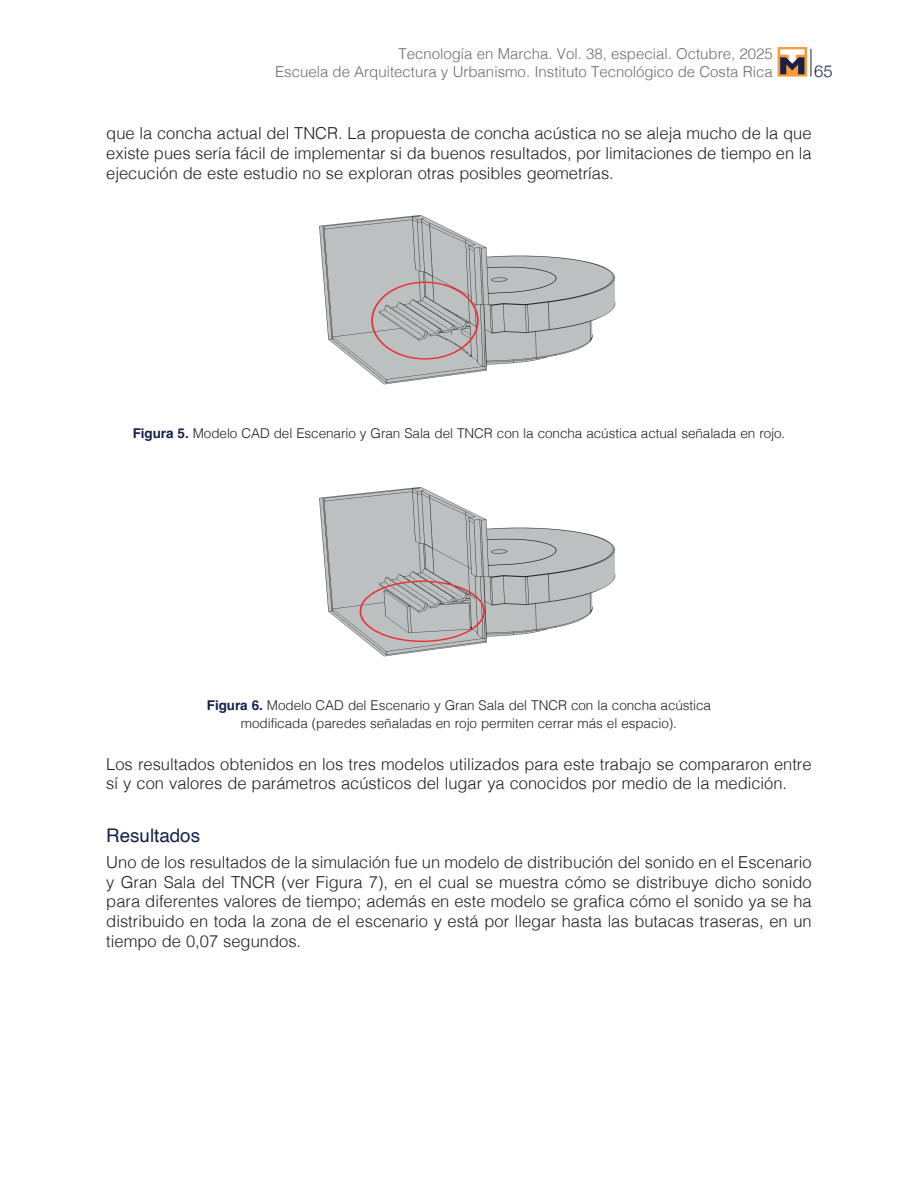
<style>
.page{position:relative;width:918px;height:1188px;background:#fff}
.page>*{position:absolute;margin:0;border:0;box-sizing:border-box;transform-origin:0 0}
.t1{font:18.75px "Helvetica";color:#17214b}
.t2{font:300 16.5px/19.8px "Helvetica";color:#231f20;text-align:justify}
.t3{font:300 16.5px "Helvetica Neue";color:#17214b}
.t4{font:300 15px/18px "Helvetica";color:#6c6d70;text-align:right}
.t5{font:300 13.5px/18px "Helvetica";letter-spacing:-.005em;color:#231f20;text-align:center}
.s1{font-weight:700;color:#17214b}
</style>
<div class="page">
<svg style="left:811px;top:49px;width:1px;height:28px"></svg>
<svg style="left:778px;top:47px;width:29px;height:30px"></svg>
<svg style="left:780px;top:49px;width:24px;height:25px"></svg>
<img style="left:319px;top:215px;width:297px;height:170px">
<img style="left:319px;top:487px;width:297px;height:170px">
<p class="t4" style="left:275px;top:43px;width:499px">Tecnología en Marcha. Vol. 38, especial. Octubre, 2025<br>Escuela de Arquitectura y Urbanismo. Instituto Tecnológico de Costa Rica</p>
<p class="t3" style="left:814px;top:57px;width:20px">65</p>
<p class="t2" style="left:106px;top:122px;width:707px">que la concha actual del TNCR. La propuesta de concha acústica no se aleja mucho de la que existe pues sería fácil de implementar si da buenos resultados, por limitaciones de tiempo en la ejecución de este estudio no se exploran otras posibles geometrías.</p>
<p class="t5" style="left:133px;top:424px;width:654px"><span class="s1">Figura 5.</span> Modelo CAD del Escenario y Gran Sala del TNCR con la concha acústica actual señalada en rojo.</p>
<p class="t5" style="left:207px;top:696px;width:506px"><span class="s1">Figura 6.</span> Modelo CAD del Escenario y Gran Sala del TNCR con la concha acústica modificada (paredes señaladas en rojo permiten cerrar más el espacio).</p>
<p class="t2" style="left:106px;top:753px;width:707px">Los resultados obtenidos en los tres modelos utilizados para este trabajo se compararon entre sí y con valores de parámetros acústicos del lugar ya conocidos por medio de la medición.</p>
<p class="t1" style="left:106px;top:821px;width:95px">Resultados</p>
<p class="t2" style="left:106px;top:851px;width:707px">Uno de los resultados de la simulación fue un modelo de distribución del sonido en el Escenario y Gran Sala del TNCR (ver Figura 7), en el cual se muestra cómo se distribuye dicho sonido para diferentes valores de tiempo; además en este modelo se grafica cómo el sonido ya se ha distribuido en toda la zona de el escenario y está por llegar hasta las butacas traseras, en un tiempo de 0,07 segundos.</p>
</div>
